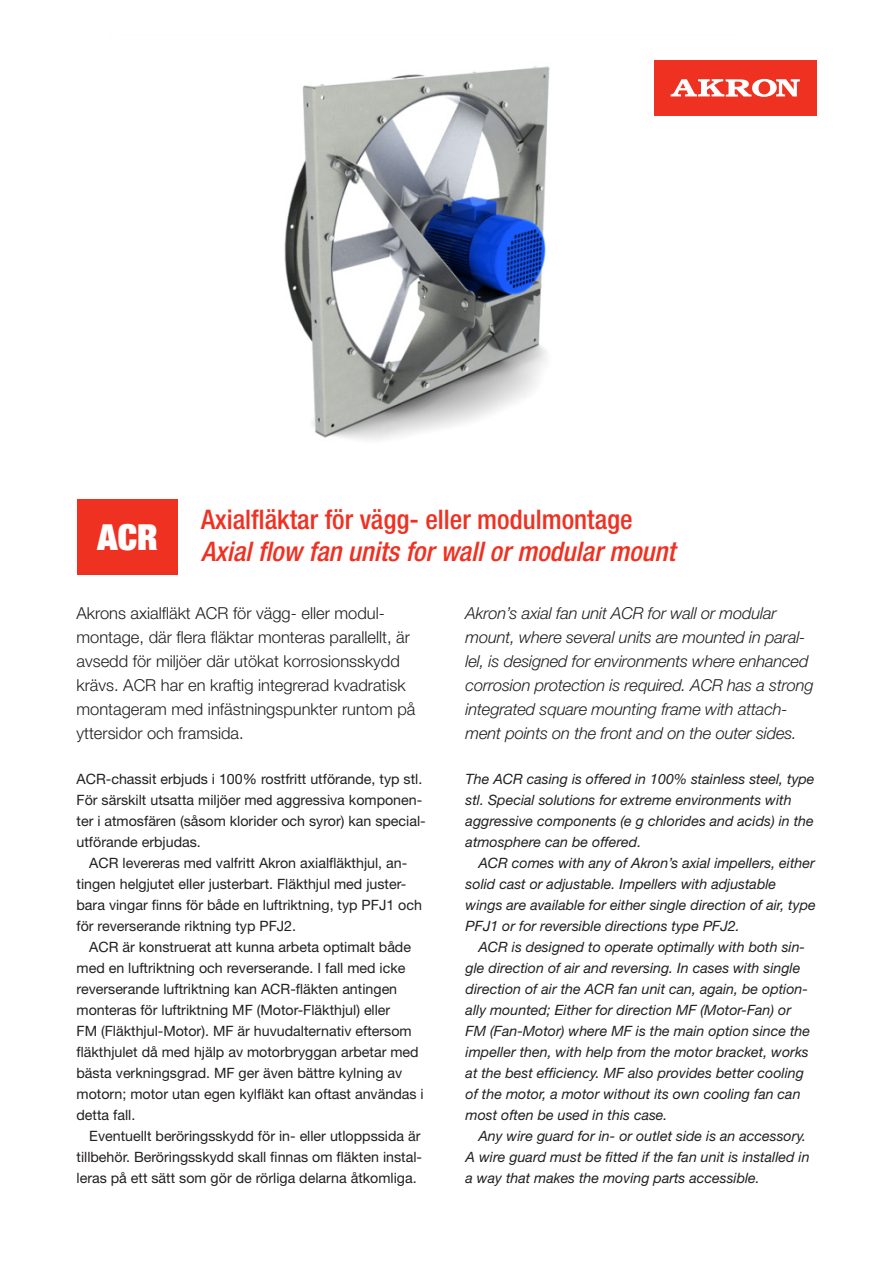
<style>
.page{position:relative;width:893px;height:1263px;background:#fff}
.page>*{position:absolute;margin:0;border:0;box-sizing:border-box;transform-origin:0 0}
.t1{font:900 condensed 36px "Helvetica Neue LT Std";color:#fff}
.huvudrubrik_FLÄKT{font:italic 500 condensed 27px/32.4px "Helvetica Neue LT Std";color:#ef3122}
.ingress_EN{font:italic 300 16.5px/24px "Helvetica Neue LT Std";letter-spacing:-.01em;color:#231f20}
.ingress{font:300 16.5px/24px "Helvetica Neue LT Std";color:#231f20}
.brödtext_EN{font:italic 14.25px/21px "Helvetica Neue LT Std";color:#231f20}
.brödtext{font:14.25px/21px "Helvetica Neue LT Std";color:#231f20}
.brödtext_U_I{font:14.25px/21px "Helvetica Neue LT Std";color:#231f20}
.brödtext_U_I_EN{font:italic 14.25px/21px "Helvetica Neue LT Std";color:#231f20}
.s1{font-style:normal}
</style>
<div class="page">
<img style="left:284px;top:66px;width:266px;height:374px">
<div style="left:77px;top:499px;width:101px;height:75px;background:#ef3122"></div>
<div style="left:654px;top:60px;width:162px;height:56px;background:#ef3122"></div>
<svg style="left:671px;top:79px;width:129px;height:18px"></svg>
<p class="t1" style="left:97px;top:514px;width:62px">ACR</p>
<p class="huvudrubrik_FLÄKT" style="left:201px;top:504px;width:475px"><span class="s1">Axialfläktar för vägg- eller modulmontage<br></span>Axial flow fan units for wall or modular mount</p>
<p class="ingress" style="left:77px;top:601px;width:340px">Akrons axialfläkt ACR för vägg- eller modul&shy;montage, där flera fläktar monteras parallellt, är avsedd för miljöer där utökat korrosionsskydd krävs. ACR har en kraftig integrerad kvadratisk montageram med infästningspunkter runtom på yttersidor och framsida.</p>
<p class="brödtext_U_I" style="left:77px;top:768px;width:351px">ACR-chassit erbjuds i 100% rostfritt utförande, typ stl.<br>För särskilt utsatta miljöer med aggressiva komponen&shy;ter i atmosfären (såsom klorider och syror) kan special&shy;utförande erbjudas.</p>
<p class="brödtext" style="left:77px;top:852px;width:347px;text-indent:13px">ACR levereras med valfritt Akron axialfläkthjul, an&shy;tingen helgjutet eller justerbart. Fläkthjul med juster&shy;bara vingar finns för både en luftriktning, typ PFJ1 och för reverserande riktning typ PFJ2.</p>
<p class="brödtext" style="left:77px;top:936px;width:349px;text-indent:13px">ACR är konstruerat att kunna arbeta optimalt både med en luftriktning och reverserande. I fall med icke reverserande luftriktning kan ACR-fläkten antingen monteras för luftriktning MF (Motor-Fläkthjul) eller<br>FM (Fläkthjul-Motor). MF är huvudalternativ eftersom fläkthjulet då med hjälp av motorbryggan arbetar med bästa verkningsgrad. MF ger även bättre kylning av motorn; motor utan egen kylfläkt kan oftast användas i detta fall.</p>
<p class="brödtext" style="left:77px;top:1125px;width:347px;text-align:justify;text-indent:13px">Eventuellt beröringsskydd för in- eller utloppssida är tillbehör. Beröringsskydd skall finnas om fläkten instal&shy;leras på ett sätt som gör de rörliga delarna åtkomliga.</p>
<p class="ingress_EN" style="left:466px;top:601px;width:349px">Akron’s axial fan unit ACR for wall or modular mount, where several units are mounted in paral&shy;lel, is designed for environments where enhanced corrosion protection is required. ACR has a strong integrated square mounting frame with attach&shy;ment points on the front and on the outer sides.</p>
<p class="brödtext_U_I_EN" style="left:466px;top:768px;width:350px">The ACR casing is offered in 100% stainless steel, type stl. Special solutions for extreme environments with aggressive components (e g chlorides and acids) in the atmosphere can be offered.</p>
<p class="brödtext_EN" style="left:466px;top:852px;width:352px;text-indent:13px">ACR comes with any of Akron’s axial impellers, either solid cast or adjustable. Impellers with adjustable wings are available for either single direction of air, type PFJ1 or for reversible directions type PFJ2.</p>
<p class="brödtext_EN" style="left:466px;top:936px;width:346px;text-indent:13px">ACR is designed to operate optimally with both sin&shy;gle direction of air and reversing. In cases with single direction of air the ACR fan unit can, again, be option&shy;ally mounted; Either for direction MF (Motor-Fan) or FM (Fan-Motor) where MF is the main option since the impeller then, with help from the motor bracket, works at the best efficiency. MF also provides better cooling of the motor, a motor without its own cooling fan can most often be used in this case.</p>
<p class="brödtext_EN" style="left:466px;top:1125px;width:346px;text-indent:13px">Any wire guard for in- or outlet side is an accessory.<br>A wire guard must be fitted if the fan unit is installed in a way that makes the moving parts accessible.</p>
</div>
